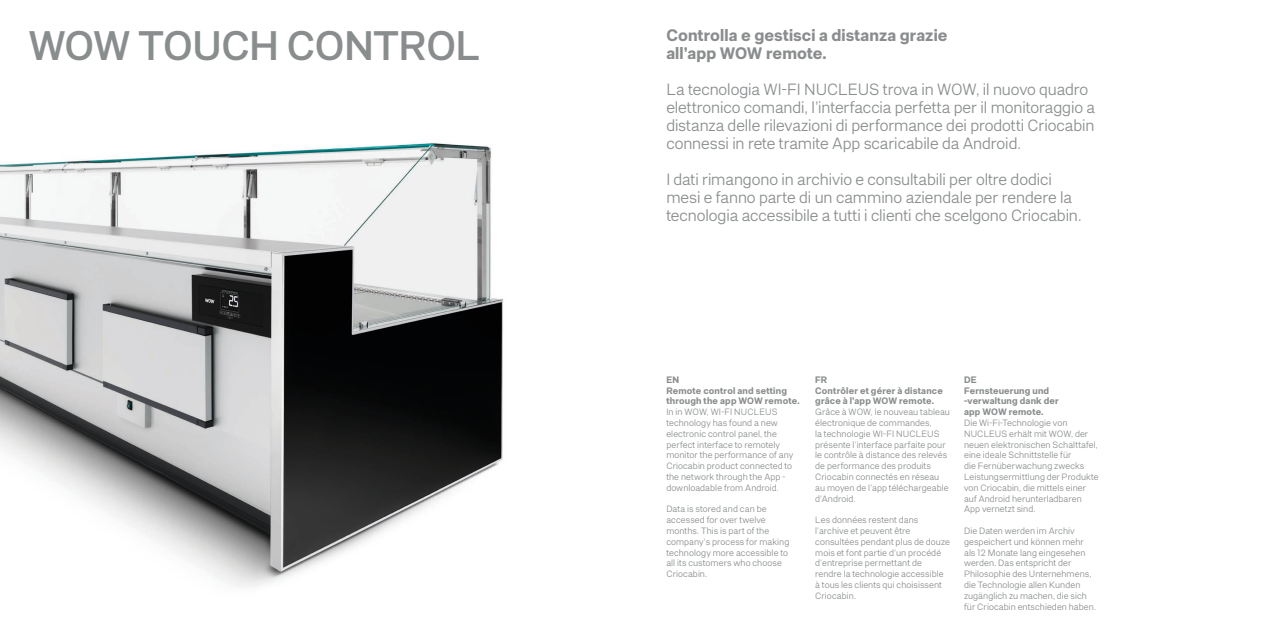
<style>
.page{position:relative;width:1276px;height:638px;background:#fff}
.page>*{position:absolute;margin:0;border:0;box-sizing:border-box;transform-origin:0 0}
.TITOLO_FOLDER_2018{font:500 40px "F37 Neuro";letter-spacing:-.01em;color:#8a8d8e}
.TXT_7_pt_Bianco{font:300 16px/18px "F37 Neuro";letter-spacing:-.005em;color:#8a8d8e}
.TXT_7_pt_Bianco-2{font:600 16px/18px "F37 Neuro";letter-spacing:.005em;color:#8a8d8e}
.TXT_7_pt_Bianco-3{font:300 9px/10.8px "F37 Neuro";letter-spacing:.005em;color:#8a8d8e}
.TXT_7_pt_Bianco-4{font:600 9px "F37 Neuro";color:#8a8d8e}
.s1{font-weight:600}
</style>
<div class="page">
<img style="left:0;top:143px;width:504px;height:444px">
<p class="TITOLO_FOLDER_2018" style="left:28px;top:19px;width:454px">WOW TOUCH CONTROL</p>
<p class="TXT_7_pt_Bianco-2" style="left:666px;top:26px;width:283px">Controlla e gestisci a distanza grazie all’app WOW remote.</p>
<p class="TXT_7_pt_Bianco" style="left:666px;top:80px;width:430px">La tecnologia WI-FI NUCLEUS trova in WOW, il nuovo quadro elettronico comandi, l’interfaccia perfetta per il monitoraggio a distanza delle rilevazioni di performance dei prodotti Criocabin connessi in rete tramite App scaricabile da Android.</p>
<p class="TXT_7_pt_Bianco" style="left:666px;top:170px;width:417px">I dati rimangono in archivio e consultabili per oltre dodici mesi e fanno parte di un cammino aziendale per rendere la tecnologia accessibile a tutti i clienti che scelgono Criocabin.</p>
<p class="TXT_7_pt_Bianco-4" style="left:666px;top:373px;width:14px">EN</p>
<p class="TXT_7_pt_Bianco-3" style="left:666px;top:384px;width:135px"><span class="s1">Remote control and setting through the app WOW remote.<br></span>In in WOW, WI-FI NUCLEUS technology has found a new electronic control panel, the perfect interface to remotely monitor the performance of any<br>Criocabin product connected to the network through the App - downloadable from Android.</p>
<p class="TXT_7_pt_Bianco-3" style="left:666px;top:503px;width:125px">Data is stored and can be accessed for over twelve months. This is part of the company’s process for making technology more accessible to all its customers who choose<br>Criocabin.</p>
<p class="TXT_7_pt_Bianco-4" style="left:815px;top:373px;width:14px">FR</p>
<p class="TXT_7_pt_Bianco-3" style="left:815px;top:384px;width:136px"><span class="s1">Contrôler et gérer à distance grâce à l’app WOW remote.<br></span>Grâce à WOW, le nouveau tableau électronique de commandes,<br>la technologie WI-FI NUCLEUS présente l’interface parfaite pour le contrôle à distance des relevés de performance des produits<br>Criocabin connectés en réseau au moyen de l’app téléchargeable d’Android.</p>
<p class="TXT_7_pt_Bianco-3" style="left:815px;top:514px;width:136px">Les données restent dans l’archive et peuvent être consultées pendant plus de douze mois et font partie d’un procédé d’entreprise permettant de rendre la technologie accessible à tous les clients qui choisissent<br>Criocabin.</p>
<p class="TXT_7_pt_Bianco-4" style="left:964px;top:373px;width:14px">DE</p>
<p class="TXT_7_pt_Bianco-3" style="left:964px;top:384px;width:136px"><span class="s1">Fernsteuerung und -verwaltung dank der<br>app WOW remote.<br></span>Die Wi-Fi-Technologie von<br>NUCLEUS erhält mit WOW, der neuen elektronischen Schalttafel, eine ideale Schnittstelle für<br>die Fernüberwachung zwecks<br>Leistungsermittlung der Produkte von Criocabin, die mittels einer auf Android herunterladbaren<br>App vernetzt sind.</p>
<p class="TXT_7_pt_Bianco-3" style="left:964px;top:525px;width:133px">Die Daten werden im Archiv gespeichert und können mehr als 12 Monate lang eingesehen werden. Das entspricht der<br>Philosophie des Unternehmens, die Technologie allen Kunden zugänglich zu machen, die sich für Criocabin entschieden haben.</p>
</div>
